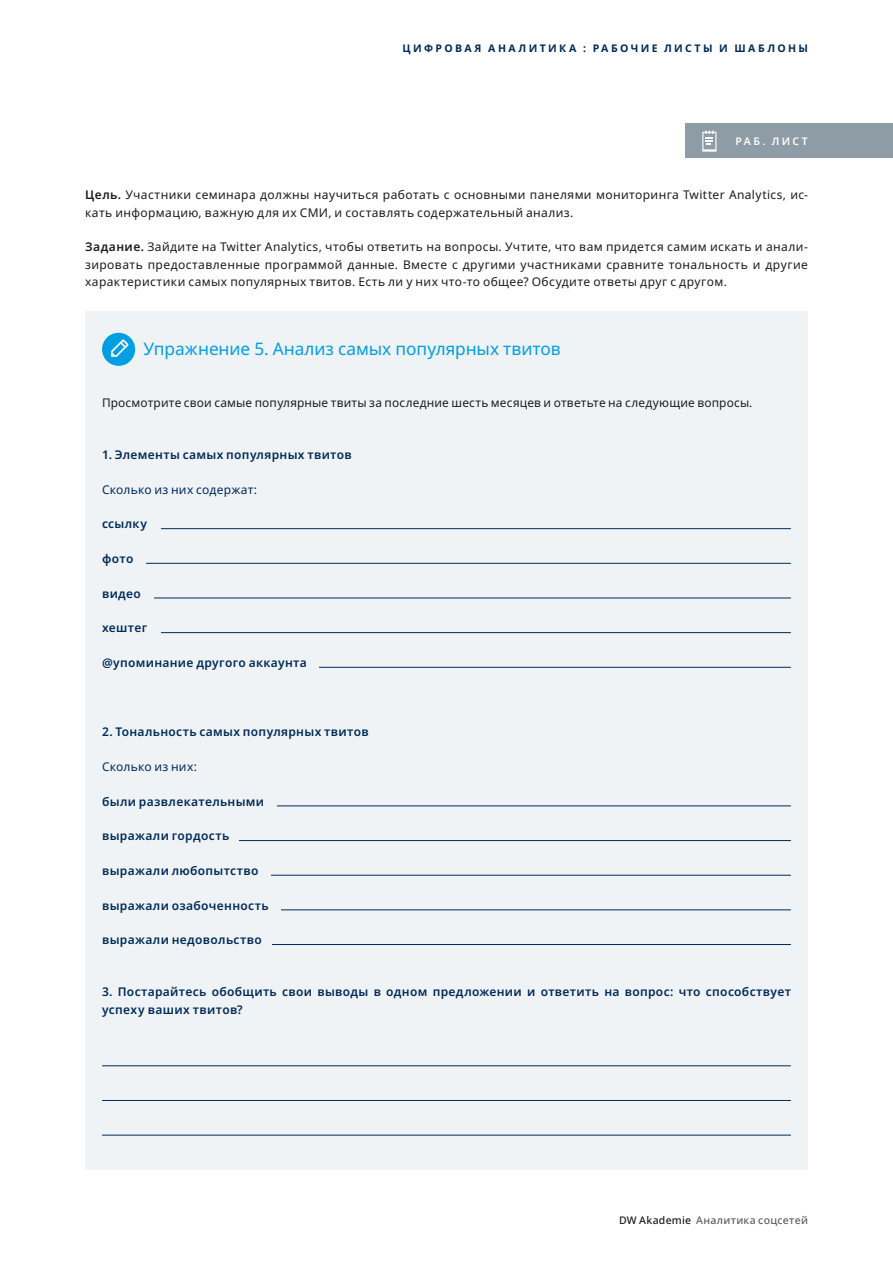
<style>
.page{position:relative;width:893px;height:1263px;background:#fff}
.page>*{position:absolute;margin:0;border:0;box-sizing:border-box;transform-origin:0 0}
.t1{font:17.25px "Noto Sans";letter-spacing:-.005em;color:#009ee3}
.t2{font:12px/17.4px "Noto Sans";letter-spacing:.03em;color:#1c1c1c}
.t3{font:600 12px/17.4px "Noto Sans";letter-spacing:.025em;color:#002a58}
.t4{font:12px "Noto Sans";letter-spacing:.02em;color:#002a58}
.t5{font:700 10.5px "Noto Sans";letter-spacing:.225em;color:#002a58}
.t6{font:500 10.5px "Noto Sans";letter-spacing:.025em;color:#5e5e5e}
.t7{font:600 10.5px "Noto Sans";letter-spacing:.22em;color:#fff}
.s1{font-weight:600}
.s2{color:#1c1c1c}
</style>
<div class="page">
<div style="left:686px;top:123px;width:207px;height:35px;background:#8e9ca5"></div>
<svg style="left:702px;top:131px;width:14px;height:21px"></svg>
<div style="left:85px;top:311px;width:723px;height:858px;background:#eff3f6"></div>
<hr style="left:102px;top:528px;width:689px;height:1px;background:#002a58">
<hr style="left:102px;top:563px;width:689px;height:1px;background:#002a58">
<hr style="left:102px;top:598px;width:689px;height:1px;background:#002a58">
<hr style="left:102px;top:632px;width:689px;height:1px;background:#002a58">
<hr style="left:102px;top:667px;width:689px;height:1px;background:#002a58">
<hr style="left:102px;top:806px;width:689px;height:1px;background:#002a58">
<hr style="left:102px;top:840px;width:689px;height:1px;background:#002a58">
<hr style="left:102px;top:875px;width:689px;height:1px;background:#002a58">
<hr style="left:102px;top:909px;width:689px;height:1px;background:#002a58">
<hr style="left:102px;top:944px;width:689px;height:1px;background:#002a58">
<hr style="left:102px;top:1065px;width:689px;height:1px;background:#002a58">
<hr style="left:102px;top:1100px;width:689px;height:1px;background:#002a58">
<hr style="left:102px;top:1135px;width:689px;height:1px;background:#002a58">
<svg style="left:102px;top:333px;width:33px;height:33px"></svg>
<div style="left:102px;top:517px;width:59px;height:14px;background:#eff3f6"></div>
<div style="left:102px;top:788px;width:174px;height:20px;background:#eff3f6"></div>
<div style="left:102px;top:552px;width:44px;height:18px;background:#eff3f6"></div>
<div style="left:102px;top:864px;width:168px;height:22px;background:#eff3f6"></div>
<div style="left:102px;top:585px;width:51px;height:16px;background:#eff3f6"></div>
<div style="left:102px;top:898px;width:179px;height:22px;background:#eff3f6"></div>
<div style="left:102px;top:621px;width:58px;height:15px;background:#eff3f6"></div>
<div style="left:102px;top:933px;width:169px;height:17px;background:#eff3f6"></div>
<div style="left:102px;top:657px;width:217px;height:15px;background:#eff3f6"></div>
<div style="left:102px;top:830px;width:136px;height:21px;background:#eff3f6"></div>
<p class="t5" style="left:403px;top:41px;width:407px">ЦИФРОВАЯ АНАЛИТИКА : РАБОЧИЕ ЛИСТЫ И ШАБЛОНЫ</p>
<p class="t7" style="left:735px;top:134px;width:74px">РАБ . ЛИСТ</p>
<p class="t2" style="left:85px;top:186px;width:724px"><span class="s1">Цель.</span> Участники семинара должны научиться работать с основными панелями мониторинга Twitter Analytics, ис&shy;кать информацию, важную для их СМИ, и составлять содержательный анализ.</p>
<p class="t2" style="left:85px;top:238px;width:724px;text-align:justify"><span class="s1">Задание.</span> Зайдите на Twitter Analytics, чтобы ответить на вопросы. Учтите, что вам придется самим искать и анали&shy;зировать предоставленные программой данные. Вместе с другими участниками сравните тональность и другие характеристики самых популярных твитов. Есть ли у них что-то общее? Обсудите ответы друг с другом.</p>
<h1 class="t1" style="left:144px;top:337px;width:419px">Упражнение 5. Анализ самых популярных твитов</h1>
<p class="t2" style="left:102px;top:394px;width:652px">Просмотрите свои самые популярные твиты за последние шесть месяцев и ответьте на следующие вопросы.</p>
<p class="t3" style="left:102px;top:446px;width:251px">1. Элементы самых популярных твитов</p>
<p class="t4" style="left:102px;top:481px;width:156px">Сколько из них содержат:</p>
<p class="t3" style="left:102px;top:516px;width:8px">с</p>
<p class="t3" style="left:102px;top:516px;width:46px">cсылку</p>
<p class="t3" style="left:102px;top:550px;width:33px">фото</p>
<p class="t3" style="left:102px;top:585px;width:40px">видео</p>
<p class="t3" style="left:102px;top:620px;width:47px">хештег</p>
<p class="t3" style="left:102px;top:654px;width:206px">@упоминание другого аккаунта</p>
<p class="t3" style="left:102px;top:724px;width:268px">2. Тональность самых популярных твитов</p>
<p class="t4" style="left:102px;top:758px;width:96px">Сколько из них:</p>
<p class="t3" style="left:102px;top:793px;width:164px">были развлекательными</p>
<p class="t3" style="left:102px;top:827px;width:129px">выражали гордость</p>
<p class="t3" style="left:102px;top:862px;width:158px">выражали любопытство</p>
<p class="t3" style="left:102px;top:897px;width:168px">выражали озабоченность</p>
<p class="t3" style="left:102px;top:931px;width:161px">выражали недовольство</p>
<p class="t3" style="left:102px;top:983px;width:690px">3. Постарайтесь обобщить свои выводы в одном предложении и ответить на вопрос: что способствует успеху ваших твитов?</p>
<p class="t6" style="left:619px;top:1213px;width:191px"><span class="s2">DW Akademie</span> Аналитика соцсетей</p>
</div>
